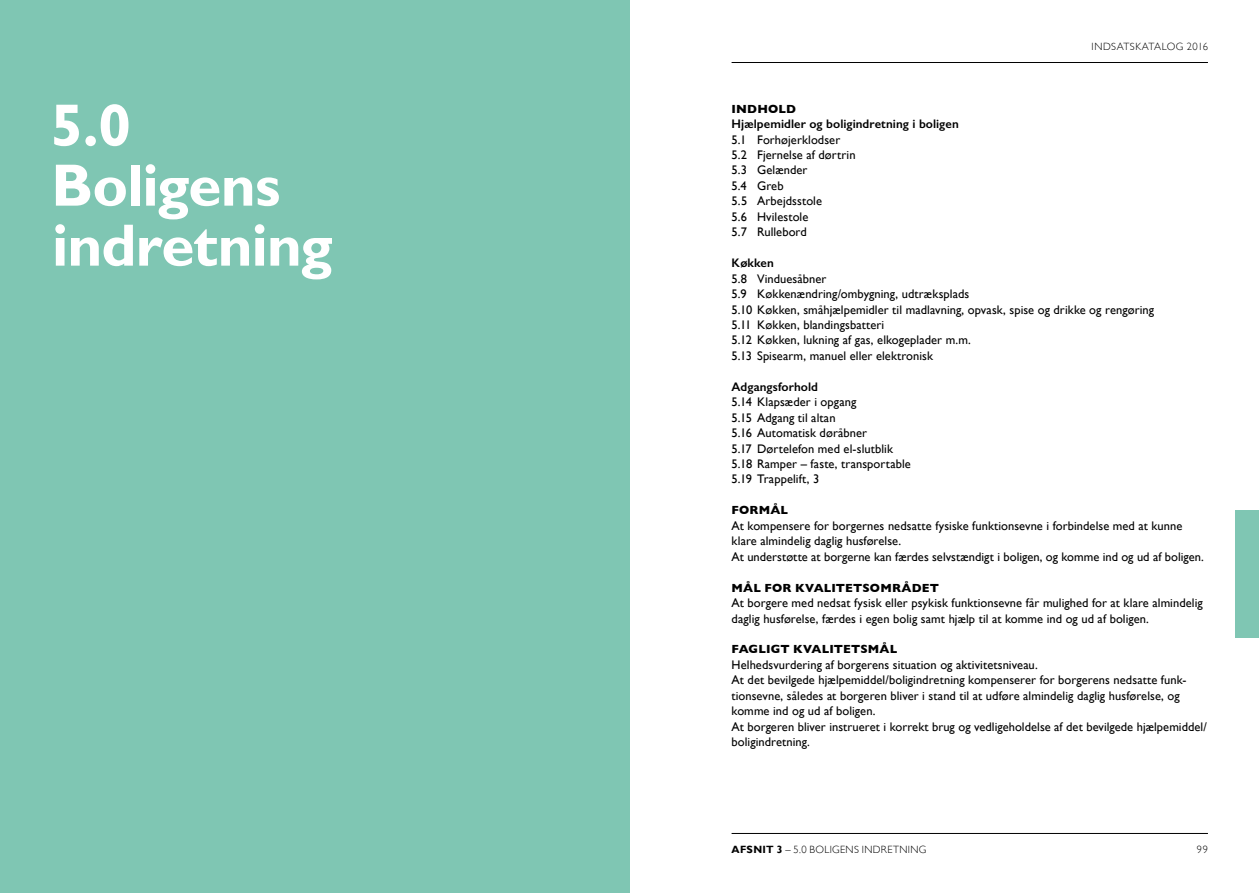
<style>
.page{position:relative;width:1259px;height:893px;background:#fff}
.page>*{position:absolute;margin:0;border:0;box-sizing:border-box;transform-origin:0 0}
.t1{font:700 60px/60px "Gill Sans";letter-spacing:-.015em;color:#fff}
.t2{font:12.45px/15.5px "Gill Sans";letter-spacing:.005em;color:#000}
.t3{font:600 12.45px "Gill Sans";letter-spacing:.005em;color:#000}
.t4{font:700 12px "Gill Sans";letter-spacing:.015em;color:#000}
.t5{font:300 10.5px "Gill Sans";letter-spacing:.035em;color:#000}
.s1{font-weight:700}
</style>
<div class="page">
<div style="left:0;top:0;width:629px;height:893px;background:#7fc6b3"></div>
<div style="left:1235px;top:510px;width:24px;height:128px;background:#7fc6b3"></div>
<hr style="left:731px;top:62px;width:477px;height:1px;background:#000">
<hr style="left:731px;top:833px;width:477px;height:1px;background:#000">
<p class="t5" style="left:1091px;top:42px;width:118px">INDSATSKATALOG 2016</p>
<h1 class="t1" style="left:50px;top:100px;width:284px">5.0<br>Boligens indretning</h1>
<p class="t4" style="left:731px;top:102px;width:66px">INDHOLD</p>
<p class="t3" style="left:731px;top:116px;width:229px">Hjælpemidler og boligindretning i boligen</p>
<p class="t2" style="left:731px;top:133px;width:126px">5.1 Forhøjerklodser<br>5.2 Fjernelse af dørtrin<br>5.3 Gelænder<br>5.4 Greb<br>5.5 Arbejdsstole<br>5.6 Hvilestole<br>5.7 Rullebord</p>
<p class="t3" style="left:731px;top:255px;width:44px">Køkken</p>
<p class="t2" style="left:731px;top:272px;width:424px">5.8 Vinduesåbner<br>5.9 Køkkenændring/ombygning, udtræksplads<br>5.10 Køkken, småhjælpemidler til madlavning, opvask, spise og drikke og rengøring 5.11 Køkken, blandingsbatteri<br>5.12 Køkken, lukning af gas, elkogeplader m.m.<br>5.13 Spisearm, manuel eller elektronisk</p>
<p class="t3" style="left:731px;top:379px;width:88px">Adgangsforhold</p>
<p class="t2" style="left:731px;top:395px;width:181px">5.14 Klapsæder i opgang<br>5.15 Adgang til altan<br>5.16 Automatisk døråbner<br>5.17 Dørtelefon med el-slutblik<br>5.18 Ramper – faste, transportable<br>5.19 Trappelift, 3</p>
<p class="t4" style="left:731px;top:503px;width:58px">FORMÅL</p>
<p class="t2" style="left:731px;top:519px;width:474px">At kompensere for borgernes nedsatte fysiske funktionsevne i forbindelse med at kunne klare almindelig daglig husførelse.<br>At understøtte at borgerne kan færdes selvstændigt i boligen, og komme ind og ud af boligen.</p>
<p class="t4" style="left:731px;top:581px;width:209px">MÅL FOR KVALITETSOMRÅDET</p>
<p class="t2" style="left:731px;top:596px;width:473px">At borgere med nedsat fysisk eller psykisk funktionsevne får mulighed for at klare almindelig daglig husførelse, færdes i egen bolig samt hjælp til at komme ind og ud af boligen.</p>
<p class="t4" style="left:731px;top:642px;width:167px">FAGLIGT KVALITETSMÅL</p>
<p class="t2" style="left:731px;top:658px;width:477px">Helhedsvurdering af borgerens situation og aktivitetsniveau.<br>At det bevilgede hjælpemiddel/boligindretning kompenserer for borgerens nedsatte funk&shy;tionsevne, således at borgeren bliver i stand til at udføre almindelig daglig husførelse, og komme ind og ud af boligen.<br>At borgeren bliver instrueret i korrekt brug og vedligeholdelse af det bevilgede hjælpemiddel/ boligindretning.</p>
<p class="t5" style="left:731px;top:845px;width:196px"><span class="s1">AFSNIT 3</span> – 5.0 BOLIGENS INDRETNING</p>
<p class="t5" style="left:1196px;top:845px;width:13px">99</p>
</div>
